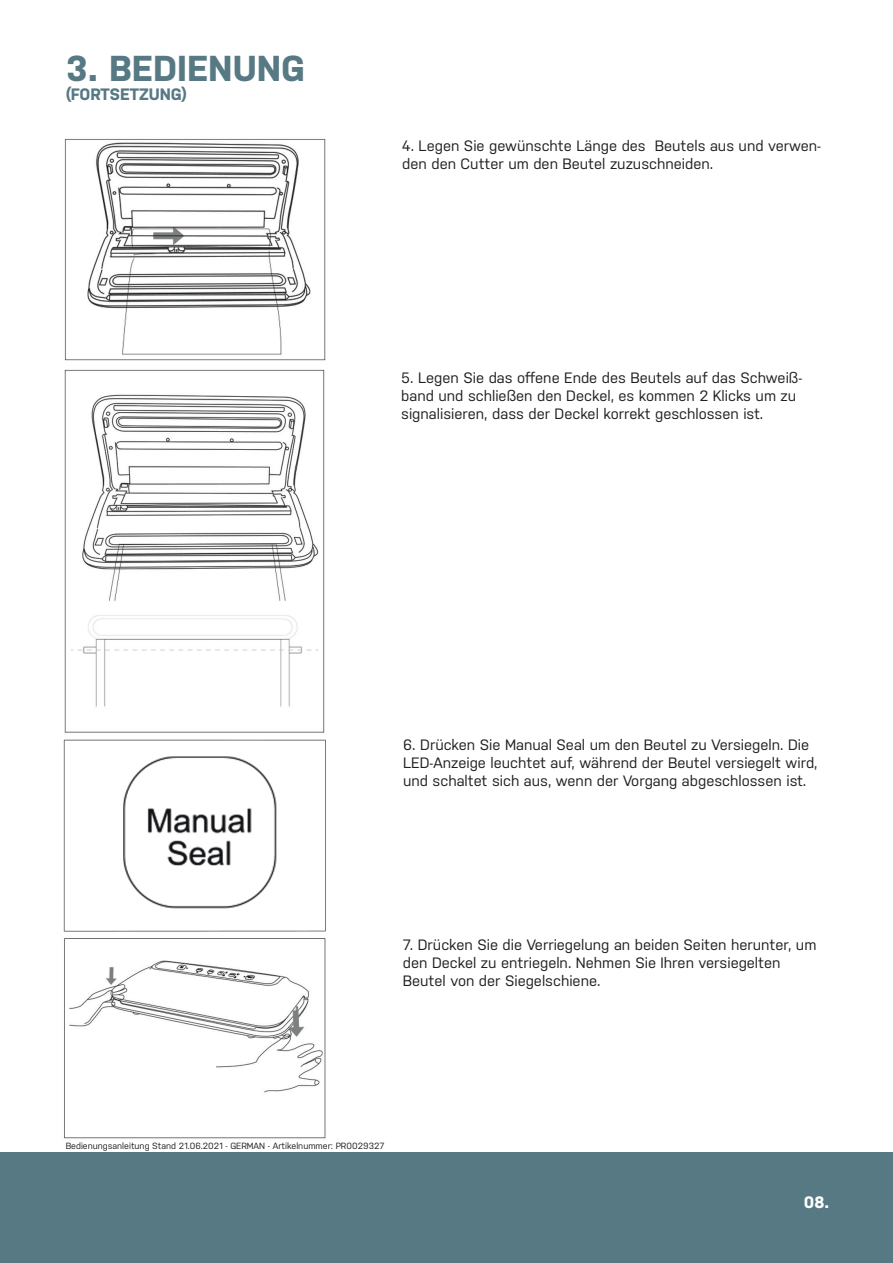
<style>
.page{position:relative;width:893px;height:1263px;background:#fff}
.page>*{position:absolute;margin:0;border:0;box-sizing:border-box;transform-origin:0 0}
.t1{font:700 36px "Nudista";color:#577983}
.t2{font:700 16.5px "Nudista";color:#577983}
.t3{font:700 16.5px "Nudista";color:#fff}
.t4{font:15px/18px "Nudista";color:#231f20}
.t5{font:9px "Nudista";color:#231f20}
</style>
<div class="page">
<div style="left:0;top:1152px;width:893px;height:111px;background:#577983"></div>
<img style="left:64px;top:139px;width:262px;height:222px">
<img style="left:64px;top:369px;width:261px;height:364px">
<img style="left:63px;top:739px;width:263px;height:193px">
<img style="left:64px;top:938px;width:262px;height:201px">
<h1 class="t1" style="left:66px;top:47px;width:241px">3. BEDIENUNG</h1>
<p class="t2" style="left:66px;top:85px;width:123px">(FORTSETZUNG)</p>
<p class="t4" style="left:402px;top:137px;width:420px">4. Legen Sie gewünschte Länge des Beutels aus und verwen&shy;den den Cutter um den Beutel zuzuschneiden.</p>
<p class="t4" style="left:401px;top:369px;width:403px">5. Legen Sie das offene Ende des Beutels auf das Schweiß&shy;band und schließen den Deckel, es kommen 2 Klicks um zu signalisieren, dass der Deckel korrekt geschlossen ist.</p>
<p class="t4" style="left:403px;top:736px;width:416px">6. Drücken Sie Manual Seal um den Beutel zu Versiegeln. Die<br>LED-Anzeige leuchtet auf, während der Beutel versiegelt wird, und schaltet sich aus, wenn der Vorgang abgeschlossen ist.</p>
<p class="t4" style="left:403px;top:935px;width:415px">7. Drücken Sie die Verriegelung an beiden Seiten herunter, um den Deckel zu entriegeln. Nehmen Sie Ihren versiegelten<br>Beutel von der Siegelschiene.</p>
<p class="t5" style="left:66px;top:1141px;width:320px">Bedienungsanleitung Stand 21.06.2021 - GERMAN - Artikelnummer: PR0029327</p>
<p class="t3" style="left:804px;top:1193px;width:27px">08.</p>
</div>
